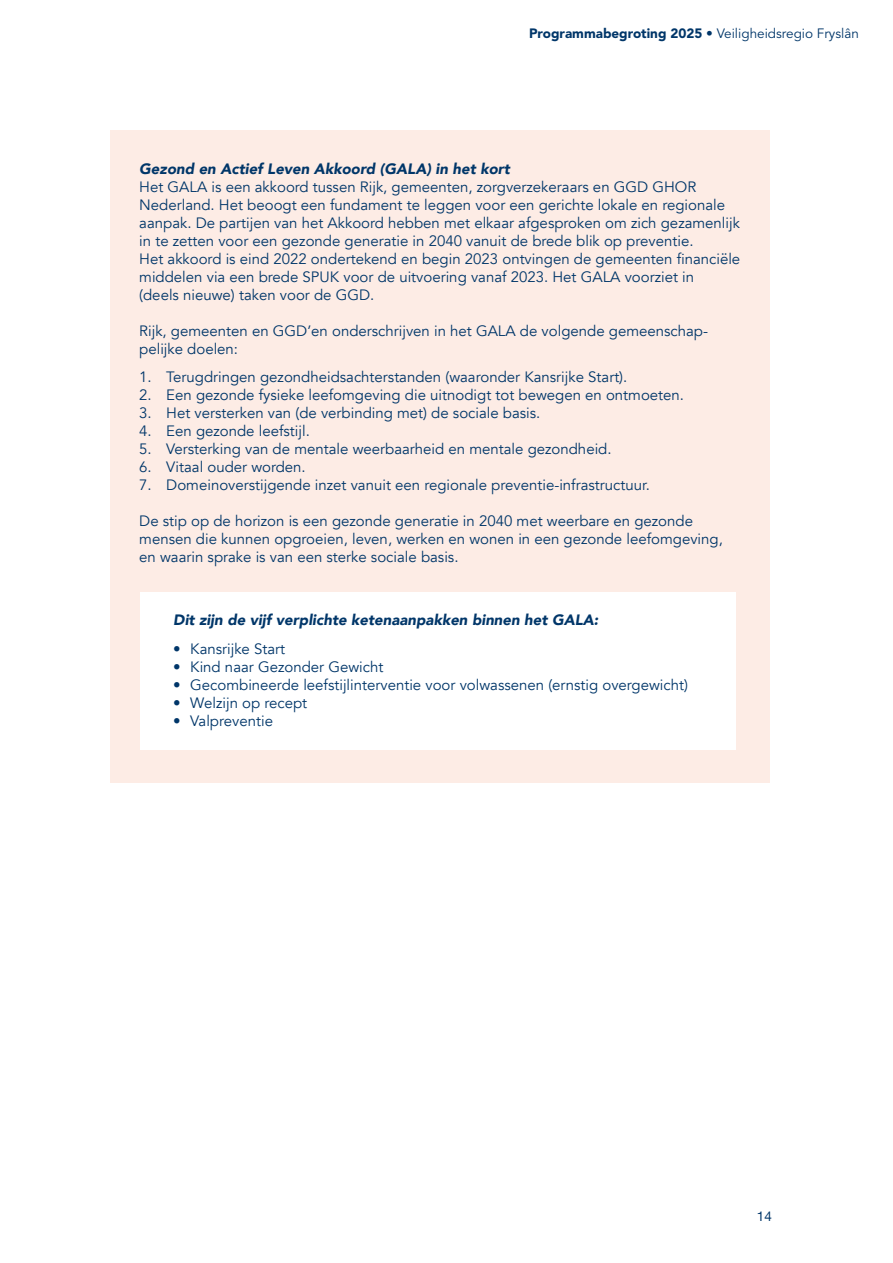
<style>
.page{position:relative;width:893px;height:1263px;background:#fff}
.page>*{position:absolute;margin:0;border:0;box-sizing:border-box;transform-origin:0 0}
.Platte_tekst_VRF_blauw{font:15px/18px "Avenir";color:#003669}
.Tussenkop_BLAUW_schuin{font:15px "Avenir";color:#003669}
.Tussenkop_BLAUW_schuin-2{font:italic 900 15px "Avenir";color:#003669}
.t1{font:13.5px "Avenir LT Std";color:#003669}
.t2{font:13.5px "Helvetica Neue";color:#003669}
.s1{font-weight:900}
</style>
<div class="page">
<div style="left:111px;top:130px;width:659px;height:653px;background:#fdece5"></div>
<div style="left:140px;top:592px;width:596px;height:157px;background:#fff"></div>
<p class="t1" style="left:529px;top:26px;width:331px"><span class="s1">Programmabegroting 2025</span> • Veiligheidsregio Fryslân</p>
<p class="Tussenkop_BLAUW_schuin-2" style="left:139px;top:156px;width:372px">Gezond en Actief Leven Akkoord (GALA) in het kort</p>
<p class="Platte_tekst_VRF_blauw" style="left:139px;top:178px;width:602px">Het GALA is een akkoord tussen Rijk, gemeenten, zorgverzekeraars en GGD GHOR Nederland. Het beoogt een fundament te leggen voor een gerichte lokale en regionale aanpak. De partijen van het Akkoord hebben met elkaar afgesproken om zich gezamenlijk in te zetten voor een gezonde generatie in 2040 vanuit de brede blik op preventie.</p>
<p class="Platte_tekst_VRF_blauw" style="left:139px;top:250px;width:602px">Het akkoord is eind 2022 ondertekend en begin 2023 ontvingen de gemeenten financiële middelen via een brede SPUK voor de uitvoering vanaf 2023. Het GALA voorziet in</p>
<p class="Platte_tekst_VRF_blauw" style="left:139px;top:286px;width:237px">(deels nieuwe) taken voor de GGD.</p>
<p class="Platte_tekst_VRF_blauw" style="left:139px;top:322px;width:570px">Rijk, gemeenten en GGD’en onderschrijven in het GALA de volgende gemeenschap-</p>
<p class="Platte_tekst_VRF_blauw" style="left:139px;top:340px;width:100px">pelijke doelen:</p>
<p class="Platte_tekst_VRF_blauw" style="left:139px;top:368px;width:490px">1. Terugdringen gezondheidsachterstanden (waaronder Kansrijke Start).</p>
<p class="Platte_tekst_VRF_blauw" style="left:139px;top:386px;width:546px">2. Een gezonde fysieke leefomgeving die uitnodigt tot bewegen en ontmoeten.</p>
<p class="Platte_tekst_VRF_blauw" style="left:139px;top:404px;width:403px">3. Het versterken van (de verbinding met) de sociale basis.</p>
<p class="Platte_tekst_VRF_blauw" style="left:139px;top:422px;width:172px">4. Een gezonde leefstijl.</p>
<p class="Platte_tekst_VRF_blauw" style="left:139px;top:440px;width:474px">5. Versterking van de mentale weerbaarheid en mentale gezondheid.</p>
<p class="Platte_tekst_VRF_blauw" style="left:139px;top:458px;width:168px">6. Vitaal ouder worden.</p>
<p class="Platte_tekst_VRF_blauw" style="left:139px;top:476px;width:512px">7. Domeinoverstijgende inzet vanuit een regionale preventie-infrastructuur.</p>
<p class="Platte_tekst_VRF_blauw" style="left:139px;top:512px;width:585px">De stip op de horizon is een gezonde generatie in 2040 met weerbare en gezonde mensen die kunnen opgroeien, leven, werken en wonen in een gezonde leefomgeving, en waarin sprake is van een sterke sociale basis.</p>
<p class="Tussenkop_BLAUW_schuin-2" style="left:173px;top:608px;width:427px">Dit zijn de vijf verplichte ketenaanpakken binnen het GALA:</p>
<p class="Tussenkop_BLAUW_schuin" style="left:173px;top:640px;width:113px">• Kansrijke Start</p>
<p class="Tussenkop_BLAUW_schuin" style="left:173px;top:658px;width:212px">• Kind naar Gezonder Gewicht</p>
<p class="Tussenkop_BLAUW_schuin" style="left:173px;top:676px;width:516px">• Gecombineerde leefstijlinterventie voor volwassenen (ernstig overgewicht)</p>
<p class="Tussenkop_BLAUW_schuin" style="left:173px;top:694px;width:135px">• Welzijn op recept</p>
<p class="Tussenkop_BLAUW_schuin" style="left:173px;top:712px;width:101px">• Valpreventie</p>
<p class="t2" style="left:757px;top:1206px;width:17px">14</p>
</div>
